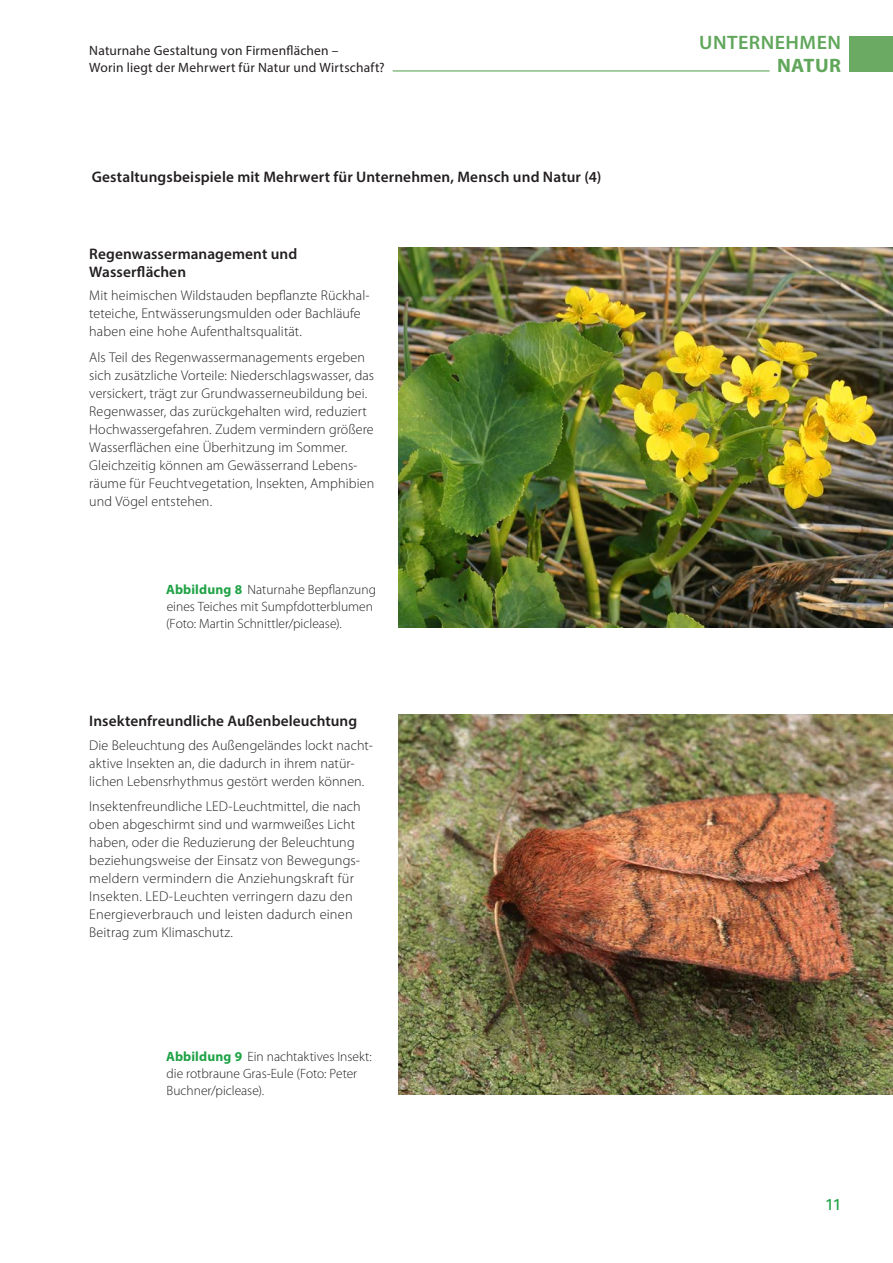
<style>
.page{position:relative;width:893px;height:1263px;background:#fff}
.page>*{position:absolute;margin:0;border:0;box-sizing:border-box;transform-origin:0 0}
.t1{font:600 19.5px "Myriad Pro";letter-spacing:.025em;color:#61a75b}
.t2{font:700 19.5px "Myriad Pro";letter-spacing:.02em;color:#61a75b}
.t3{font:15.75px "Univers";color:#1fa245}
.H7__Kol_Titel_3{font:600 15.3px/18px "Myriad Pro";letter-spacing:.005em;color:#231f20}
.H6__Kol_Titel_2{font:600 15.3px "Myriad Pro";letter-spacing:.01em;color:#231f20}
.P1__Fließtext_2Sp{font:300 14.1px/18px "Myriad Pro";letter-spacing:.005em;color:#231f20}
.P5__Bildlegende{font:300 13.5px/16.8px "Myriad Pro";color:#231f20}
.t4{font:13.5px/16.8px "Myriad Pro";letter-spacing:.015em;color:#231f20}
.s1{font-weight:700;color:#1fa245}
</style>
<div class="page">
<hr style="left:393px;top:70px;width:377px;height:1px;background:#61a75b">
<div style="left:850px;top:36px;width:43px;height:35px;background:#6aaa63"></div>
<img style="left:399px;top:247px;width:494px;height:380px">
<img style="left:399px;top:715px;width:494px;height:380px">
<p class="t4" style="left:89px;top:41px;width:297px">Naturnahe Gestaltung von Firmenflächen –<br>Worin liegt der Mehrwert für Natur und Wirtschaft?</p>
<h6 class="H6__Kol_Titel_2" style="left:92px;top:167px;width:511px">Gestaltungsbeispiele mit Mehrwert für Unternehmen, Mensch und Natur (4)</h6>
<p class="H7__Kol_Titel_3" style="left:89px;top:244px;width:209px">Regenwassermanagement und<br>Wasserflächen</p>
<p class="P1__Fließtext_2Sp" style="left:89px;top:286px;width:282px">Mit heimischen Wildstauden bepflanzte Rückhal&shy;teteiche, Entwässerungsmulden oder Bachläufe haben eine hohe Aufenthaltsqualität.</p>
<p class="P1__Fließtext_2Sp" style="left:89px;top:348px;width:286px">Als Teil des Regenwassermanagements ergeben sich zusätzliche Vorteile: Niederschlagswasser, das versickert, trägt zur Grundwasserneubildung bei.<br>Regenwasser, das zurückgehalten wird, reduziert Hochwassergefahren. Zudem vermindern größere Wasserflächen eine Überhitzung im Sommer.<br>Gleichzeitig können am Gewässerrand Lebens&shy;räume für Feuchtvegetation, Insekten, Amphibien und Vögel entstehen.</p>
<p class="P5__Bildlegende" style="left:166px;top:581px;width:211px"><span class="s1">Abbildung 8</span> Naturnahe Bepflanzung eines Teiches mit Sumpfdotterblumen (Foto: Martin Schnittler/piclease).</p>
<p class="H7__Kol_Titel_3" style="left:89px;top:712px;width:269px">Insektenfreundliche Außenbeleuchtung</p>
<p class="P1__Fließtext_2Sp" style="left:89px;top:736px;width:284px">Die Beleuchtung des Außengeländes lockt nacht&shy;aktive Insekten an, die dadurch in ihrem natür&shy;lichen Lebensrhythmus gestört werden können.</p>
<p class="P1__Fließtext_2Sp" style="left:89px;top:797px;width:273px">Insektenfreundliche LED-Leuchtmittel, die nach oben abgeschirmt sind und warmweißes Licht haben, oder die Reduzierung der Beleuchtung beziehungsweise der Einsatz von Bewegungs&shy;meldern vermindern die Anziehungskraft für Insekten. LED-Leuchten verringern dazu den Energieverbrauch und leisten dadurch einen Beitrag zum Klimaschutz.</p>
<p class="P5__Bildlegende" style="left:166px;top:1048px;width:207px"><span class="s1">Abbildung 9</span> Ein nachtaktives Insekt: die rotbraune Gras-Eule (Foto: Peter<br>Buchner/piclease).</p>
<h1 class="t1" style="left:699px;top:30px;width:143px">UNTERNEHMEN</h1>
<h1 class="t2" style="left:777px;top:52px;width:66px">NATUR</h1>
<p class="t3" style="left:825px;top:1195px;width:18px">11</p>
</div>
